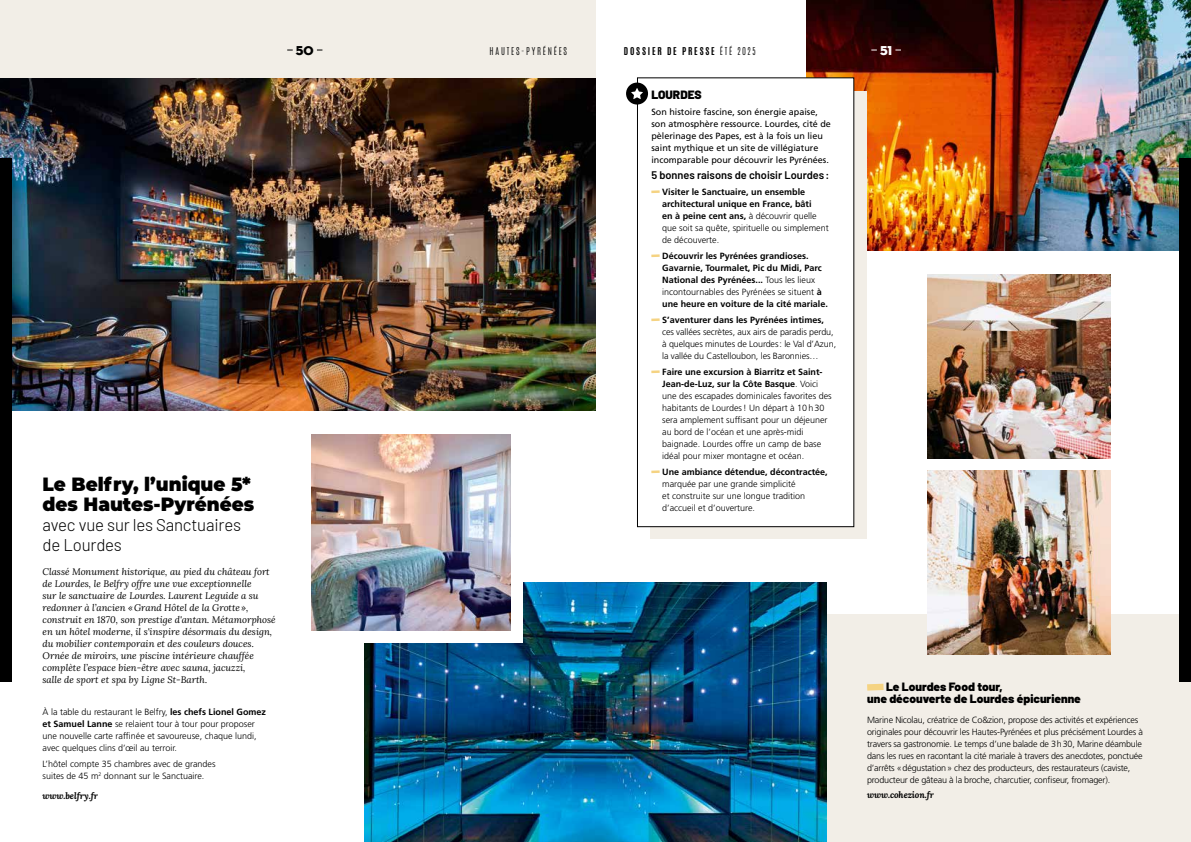
<style>
.page{position:relative;width:1191px;height:842px;background:#fff}
.page>*{position:absolute;margin:0;border:0;box-sizing:border-box;transform-origin:0 0}
.t1{font:900 19.2px/20px "Montserrat";color:#000;scale:.96 1}
.t2{font:300 17px/20px "Barlow";letter-spacing:-.01em;color:#000}
.t3{font:13px "Neutra Disp Titling";color:#000}
.t4{font:13px "Neutra Disp Titling";color:#fff}
.t5{font:900 12px/12px "Barlow";color:#000}
.t6{font:600 11px "Barlow";color:#000}
.t7{font:italic 9.5px/12px "Lora";color:#000}
.t8{font:300 9px/12px "Frutiger LT Std";letter-spacing:-.01em;color:#000}
.t9{font:700 9px/12px "Frutiger LT Std";color:#000}
.t10{font:9px/12px "Frutiger LT Std";color:#000}
.t11{font:italic 700 9px "Lora";letter-spacing:-.01em;color:#000}
.t12{font:700 9px "Antonio";letter-spacing:.2em;color:#000}
.t13{font:300 9px "Antonio";letter-spacing:.2em;color:#000}
.s1{font-weight:700}
.s2{font-weight:300}
</style>
<div class="page">
<div style="left:595px;top:615px;width:596px;height:227px;background:#f2eee7"></div>
<div style="left:0;top:0;width:595px;height:227px;background:#f2eee7"></div>
<svg style="left:867px;top:684px;width:16px;height:7px"></svg>
<img style="left:0;top:79px;width:595px;height:332px">
<img style="left:364px;top:583px;width:462px;height:259px">
<div style="left:324px;top:444px;width:199px;height:199px;background:#fff"></div>
<img style="left:806px;top:0;width:385px;height:251px">
<img style="left:928px;top:275px;width:182px;height:184px">
<img style="left:928px;top:471px;width:182px;height:184px">
<div style="left:651px;top:91px;width:216px;height:448px;background:#f2eee7"></div>
<div style="left:637px;top:77px;width:217px;height:450px;background:#fff;border:1px solid #000"></div>
<svg style="left:651px;top:190px;width:8px;height:3px"></svg>
<svg style="left:651px;top:254px;width:8px;height:3px"></svg>
<svg style="left:651px;top:318px;width:8px;height:3px"></svg>
<svg style="left:651px;top:370px;width:8px;height:3px"></svg>
<svg style="left:651px;top:470px;width:8px;height:3px"></svg>
<div style="left:626px;top:83px;width:22px;height:22px;background:#000;border-radius:50%"></div>
<svg style="left:631px;top:88px;width:12px;height:11px"></svg>
<img style="left:312px;top:435px;width:198px;height:195px">
<div style="left:1179px;top:159px;width:12px;height:523px;background:#000"></div>
<div style="left:0;top:159px;width:11px;height:523px;background:#000"></div>
<h1 class="t1" style="left:43px;top:472px;width:222px">Le Belfry, l’unique 5* des Hautes-Pyrénées</h1>
<h2 class="t2" style="left:43px;top:513px;width:200px">avec vue sur les Sanctuaires de Lourdes</h2>
<p class="t7" style="left:43px;top:565px;width:235px">Classé Monument historique, au pied du château fort de Lourdes, le Belfry offre une vue exceptionnelle<br>sur le sanctuaire de Lourdes. Laurent Leguide a su redonner à l’ancien «Grand Hôtel de la Grotte», construit en 1870, son prestige d'antan. Métamorphosé en un hôtel moderne, il s'inspire désormais du design, du mobilier contemporain et des couleurs douces.<br>Ornée de miroirs, une piscine intérieure chauffée complète l’espace bien-être avec sauna, jacuzzi,<br>salle de sport et spa by Ligne St-Barth.</p>
<p class="t8" style="left:43px;top:706px;width:225px">À la table du restaurant le Belfry, <span class="s1">les chefs Lionel Gomez et Samuel Lanne</span> se relaient tour à tour pour proposer une nouvelle carte raffinée et savoureuse, chaque lundi, avec quelques clins d’œil au terroir.</p>
<p class="t8" style="left:43px;top:758px;width:174px">L’hôtel compte 35 chambres avec de grandes suites de 45 m<sup>2</sup> donnant sur le Sanctuaire.</p>
<p class="t11" style="left:43px;top:789px;width:57px">www.belfry.fr</p>
<h3 class="t3" style="left:296px;top:42px;width:19px">50</h3>
<p class="t13" style="left:489px;top:44px;width:79px">HAUTES-PYRÉNÉES</p>
<p class="t12" style="left:624px;top:44px;width:133px">DOSSIER DE PRESSE <span class="s2">ÉTÉ 2025</span></p>
<h3 class="t4" style="left:880px;top:42px;width:14px">51</h3>
<h3 class="t5" style="left:651px;top:87px;width:52px">LOURDES</h3>
<p class="t10" style="left:651px;top:105px;width:181px">Son histoire fascine, son énergie apaise, son atmosphère ressource. Lourdes, cité de pèlerinage des Papes, est à la fois un lieu saint mythique et un site de villégiature incomparable pour découvrir les Pyrénées.</p>
<p class="t6" style="left:651px;top:166px;width:180px">5 bonnes raisons de choisir Lourdes :</p>
<p class="t9" style="left:662px;top:185px;width:168px">Visiter le Sanctuaire, un ensemble architectural unique en France, bâti<br>en à peine cent ans, <span class="s2">à découvrir quelle que soit sa quête, spirituelle ou simplement de découverte.</span></p>
<p class="t9" style="left:662px;top:249px;width:167px">Découvrir les Pyrénées grandioses.<br>Gavarnie, Tourmalet, Pic du Midi, Parc National des Pyrénées... <span class="s2">Tous les lieux incontournables des Pyrénées se situent</span> à une heure en voiture de la cité mariale.</p>
<p class="t9" style="left:662px;top:313px;width:163px">S’aventurer dans les Pyrénées intimes,</p>
<p class="t8" style="left:662px;top:326px;width:175px">ces vallées secrètes, aux airs de paradis perdu, à quelques minutes de Lourdes: le Val d’Azun, la vallée du Castelloubon, les Baronnies…</p>
<p class="t8" style="left:662px;top:366px;width:171px"><span class="s1">Faire une excursion à Biarritz et Saint-Jean-de-Luz, sur la Côte Basque</span>. Voici une des escapades dominicales favorites des habitants de Lourdes! Un départ à 10h30 sera amplement suffisant pour un déjeuner au bord de l’océan et une après-midi baignade. Lourdes offre un camp de base idéal pour mixer montagne et océan.</p>
<p class="t9" style="left:662px;top:465px;width:167px">Une ambiance détendue, décontractée,</p>
<p class="t8" style="left:662px;top:478px;width:145px">marquée par une grande simplicité et construite sur une longue tradition d’accueil et d’ouverture.</p>
<h3 class="t5" style="left:867px;top:679px;width:215px;text-indent:19px">Le Lourdes Food tour,<br>une découverte de Lourdes épicurienne</h3>
<p class="t8" style="left:867px;top:714px;width:277px">Marine Nicolau, créatrice de Co&amp;zion, propose des activités et expériences originales pour découvrir les Hautes-Pyrénées et plus précisément Lourdes à travers sa gastronomie. Le temps d’une balade de 3h30, Marine déambule dans les rues en racontant la cité mariale à travers des anecdotes, ponctuée d’arrêts «dégustation» chez des producteurs, des restaurateurs (caviste, producteur de gâteau à la broche, charcutier, confiseur, fromager).</p>
<p class="t11" style="left:867px;top:789px;width:68px">www.cohezion.fr</p>
</div>
